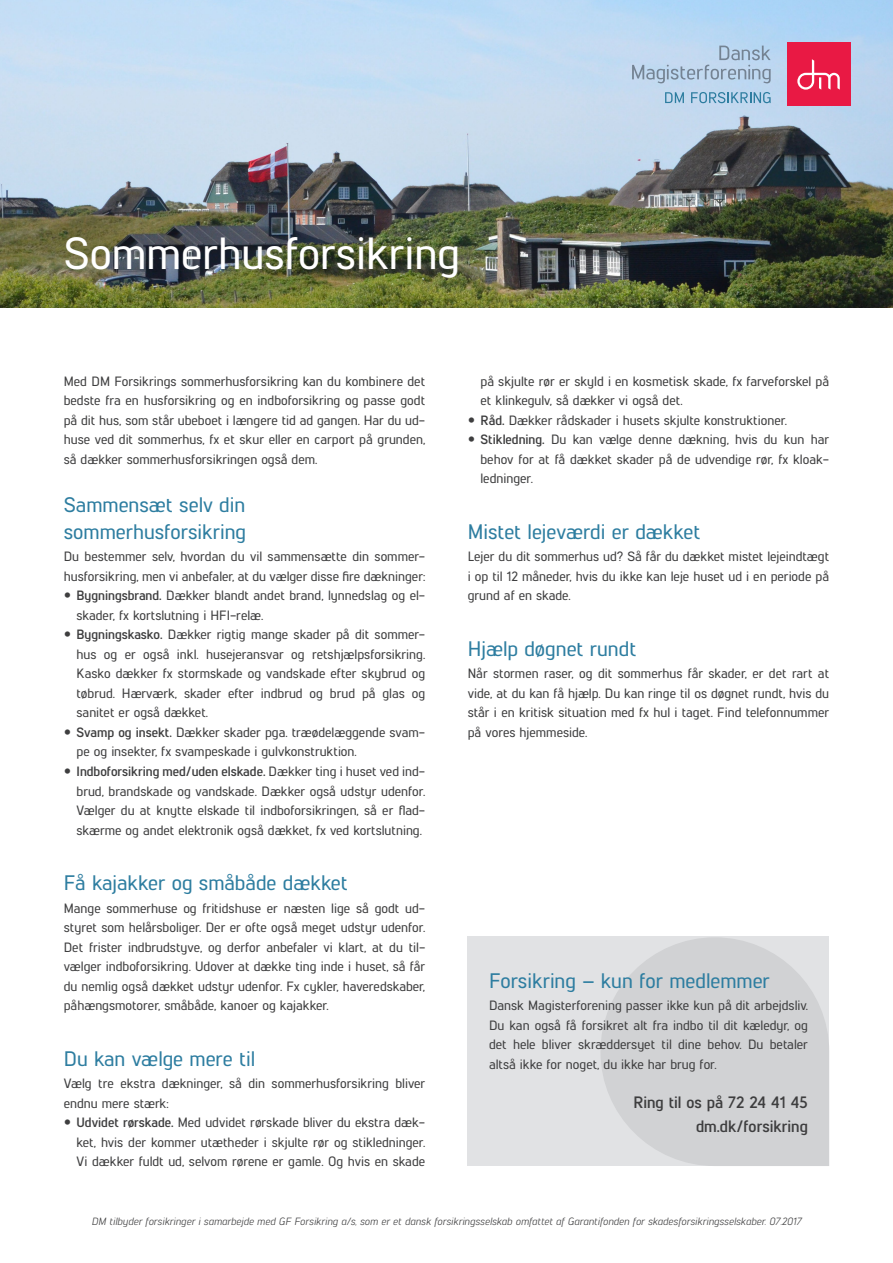
<style>
.page{position:relative;width:893px;height:1263px;background:#fff}
.page>*{position:absolute;margin:0;border:0;box-sizing:border-box;transform-origin:0 0}
.Overskrift{font:500 45px "Lintel";color:#fff}
.mellemrubrik{font:500 21px "Lintel";color:#2d7da0}
.mellemrubrik_2_linje{font:500 21px/27px "Lintel";color:#2d7da0}
.Brød{font:700 16.5px "Lintel";color:#3e3e3f}
.Brød-2{font:500 13.5px/19.5px "Lintel";color:#3e3e3f;text-align:justify}
.pligttekst{font:italic 10.5px "Lintel";color:#3e3e3f}
.s1{font-weight:700}
</style>
<div class="page">
<div style="left:468px;top:936px;width:361px;height:230px;background:#e1e2e4"></div>
<svg style="left:601px;top:937px;width:228px;height:229px;fill:#d1d2d4"></svg>
<img style="left:0;top:0;width:893px;height:308px">
<div style="left:787px;top:43px;width:63px;height:63px;background:#e91944"></div>
<svg style="left:797px;top:59px;width:43px;height:31px"></svg>
<svg style="left:632px;top:46px;width:139px;height:37px;background:#b3c9e0"></svg>
<svg style="left:665px;top:92px;width:19px;height:11px"></svg>
<svg style="left:691px;top:92px;width:80px;height:11px"></svg>
<p class="Overskrift" style="left:64px;top:222px;width:398px">Sommerhusforsikring</p>
<p class="Brød-2" style="left:64px;top:371px;width:363px">Med DM Forsikrings sommerhusforsikring kan du kombinere det bedste fra en husforsikring og en indboforsikring og passe godt på dit hus, som står ubeboet i længere tid ad gangen. Har du ud&shy;huse ved dit sommerhus, fx et skur eller en carport på grunden, så dækker sommerhusforsikringen også dem.</p>
<p class="mellemrubrik_2_linje" style="left:64px;top:490px;width:184px">Sammensæt selv din sommerhusforsikring</p>
<p class="Brød-2" style="left:64px;top:546px;width:363px">Du bestemmer selv, hvordan du vil sammensætte din sommer&shy;husforsikring, men vi anbefaler, at du vælger disse fire dækninger:</p>
<p class="Brød-2" style="left:77px;top:585px;width:350px"><span class="s1">Bygningsbrand.</span> Dækker blandt andet brand, lynnedslag og el&shy;skader, fx kortslutning i HFI-relæ.</p>
<p class="Brød-2" style="left:77px;top:624px;width:350px"><span class="s1">Bygningskasko.</span> Dækker rigtig mange skader på dit sommer&shy;hus og er også inkl. husejeransvar og retshjælpsforsikring.<br>Kasko dækker fx stormskade og vandskade efter skybrud og tøbrud. Hærværk, skader efter indbrud og brud på glas og sanitet er også dækket.</p>
<p class="Brød-2" style="left:77px;top:722px;width:350px"><span class="s1">Svamp og insekt.</span> Dækker skader pga. træødelæggende svam&shy;pe og insekter, fx svampeskade i gulvkonstruktion.</p>
<p class="Brød-2" style="left:77px;top:761px;width:350px"><span class="s1">Indboforsikring med/uden elskade.</span> Dækker ting i huset ved ind&shy;brud, brandskade og vandskade. Dækker også udstyr udenfor.<br>Vælger du at knytte elskade til indboforsikringen, så er flad&shy;skærme og andet elektronik også dækket, fx ved kortslutning.</p>
<p class="mellemrubrik" style="left:64px;top:868px;width:286px">Få kajakker og småbåde dækket</p>
<p class="Brød-2" style="left:64px;top:897px;width:363px">Mange sommerhuse og fritidshuse er næsten lige så godt ud&shy;styret som helårsboliger. Der er ofte også meget udstyr udenfor.<br>Det frister indbrudstyve, og derfor anbefaler vi klart, at du til&shy;vælger indboforsikring. Udover at dække ting inde i huset, så får du nemlig også dækket udstyr udenfor. Fx cykler, haveredskaber, påhængsmotorer, småbåde, kanoer og kajakker.</p>
<p class="mellemrubrik" style="left:64px;top:1044px;width:193px">Du kan vælge mere til</p>
<p class="Brød-2" style="left:64px;top:1073px;width:363px">Vælg tre ekstra dækninger, så din sommerhusforsikring bliver endnu mere stærk:</p>
<p class="Brød-2" style="left:77px;top:1112px;width:350px"><span class="s1">Udvidet rørskade.</span> Med udvidet rørskade bliver du ekstra dæk&shy;ket, hvis der kommer utætheder i skjulte rør og stikledninger.<br>Vi dækker fuldt ud, selvom rørene er gamle. Og hvis en skade</p>
<p class="Brød-2" style="left:480px;top:371px;width:350px">på skjulte rør er skyld i en kosmetisk skade, fx farveforskel på et klinkegulv, så dækker vi også det.</p>
<p class="Brød-2" style="left:480px;top:410px;width:308px"><span class="s1">Råd.</span> Dækker rådskader i husets skjulte konstruktioner.</p>
<p class="Brød-2" style="left:480px;top:429px;width:350px"><span class="s1">Stikledning.</span> Du kan vælge denne dækning, hvis du kun har behov for at få dækket skader på de udvendige rør, fx kloak&shy;ledninger.</p>
<p class="mellemrubrik" style="left:468px;top:517px;width:234px">Mistet lejeværdi er dækket</p>
<p class="Brød-2" style="left:468px;top:546px;width:363px">Lejer du dit sommerhus ud? Så får du dækket mistet lejeindtægt i op til 12 måneder, hvis du ikke kan leje huset ud i en periode på grund af en skade.</p>
<p class="mellemrubrik" style="left:468px;top:634px;width:170px">Hjælp døgnet rundt</p>
<p class="Brød-2" style="left:468px;top:663px;width:363px">Når stormen raser, og dit sommerhus får skader, er det rart at vide, at du kan få hjælp. Du kan ringe til os døgnet rundt, hvis du står i en kritisk situation med fx hul i taget. Find telefonnummer på vores hjemmeside.</p>
<p class="mellemrubrik" style="left:489px;top:966px;width:282px">Forsikring – kun for medlemmer</p>
<p class="Brød-2" style="left:489px;top:995px;width:320px">Dansk Magisterforening passer ikke kun på dit arbejdsliv.<br>Du kan også få forsikret alt fra indbo til dit kæledyr, og det hele bliver skræddersyet til dine behov. Du betaler altså ikke for noget, du ikke har brug for.</p>
<p class="Brød" style="left:633px;top:1090px;width:176px">Ring til os på 72 24 41 45</p>
<p class="Brød" style="left:696px;top:1114px;width:113px">dm.dk/forsikring</p>
<p class="pligttekst" style="left:92px;top:1214px;width:711px">DM tilbyder forsikringer i samarbejde med GF Forsikring a/s, som er et dansk forsikringsselskab omfattet af Garantifonden for skadesforsikringsselskaber. 07.2017</p>
</div>
